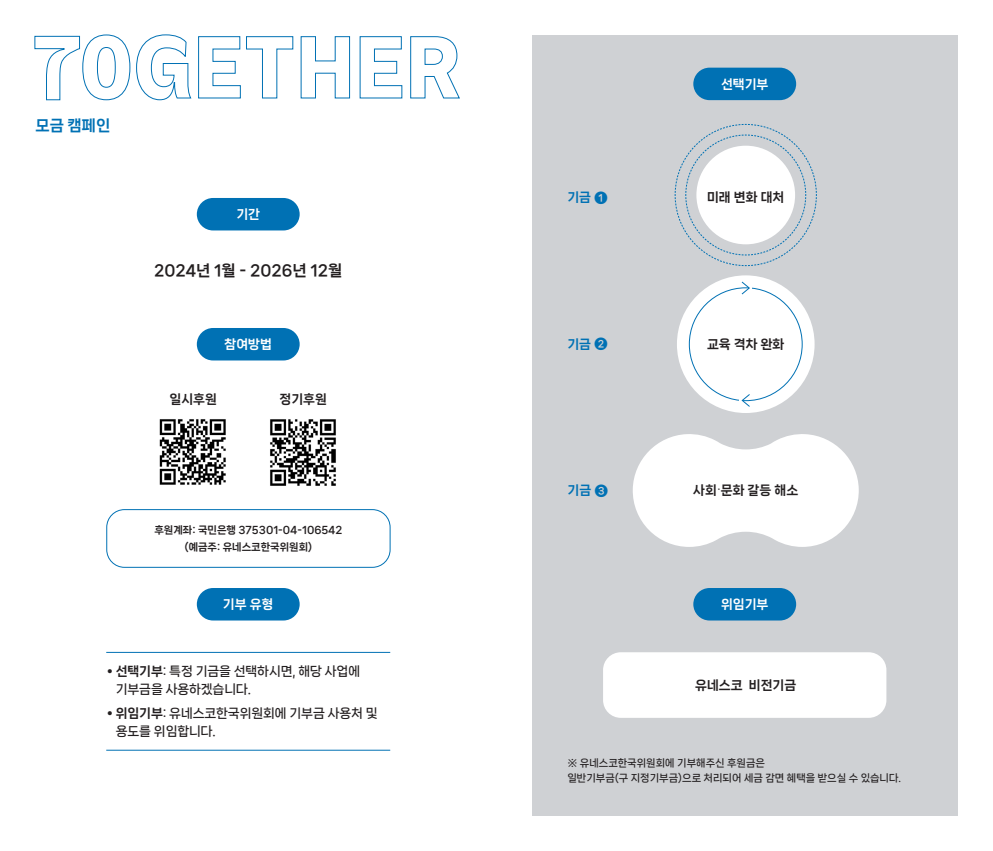
<style>
.page{position:relative;width:993px;height:851px;background:#fff}
.page>*{position:absolute;margin:0;border:0;box-sizing:border-box;transform-origin:0 0}
.캡션{font:15px "Nanum Square Neo d Eb";color:#231f20}
.대제목1{font:15px "Nanum Square Neo d Eb";color:#0071b4}
.본문{font:12.5px/17.5px "Nanum Square Neo c Bd";letter-spacing:-.01em;color:#231f20}
.본문2{font:12.5px "Nanum Square Neo d Eb";color:#231f20}
.소제목{font:12.5px "Nanum Square Neo d Eb";color:#fff}
.본문2-2{font:12.5px "Nanum Square Neo d Eb";color:#0071b4}
.본문2-3{font:10px "Nanum Square Neo c Bd";color:#231f20}
.본문2-4{font:10px "Nanum Square Neo d Eb";color:#231f20}
.s1{font-family:"Nanum Square Neo d Eb"}
.s2{font-size:13.75px}
.s3{font-family:"Apple SD Gothic Neo"}
</style>
<div class="page">
<div style="left:531px;top:35px;width:425px;height:780px;background:#cfd1d4"></div>
<div style="left:603px;top:652px;width:283px;height:65px;background:#fff;border-radius:18px"></div>
<div style="left:676px;top:275px;width:138px;height:138px;background:#fff;border-radius:50%"></div>
<svg style="left:741px;top:394px;width:9px;height:13px"></svg>
<svg style="left:740px;top:281px;width:10px;height:14px"></svg>
<div style="left:106px;top:509px;width:284px;height:58px;border:1px solid #0071b4;border-radius:18px"></div>
<svg style="left:632px;top:434px;width:227px;height:113px"></svg>
<img style="left:159px;top:419px;width:67px;height:66px">
<img style="left:270px;top:419px;width:66px;height:67px">
<svg style="left:136px;top:34px;width:55px;height:66px"></svg>
<svg style="left:198px;top:36px;width:95px;height:63px"></svg>
<svg style="left:300px;top:36px;width:50px;height:63px"></svg>
<svg style="left:359px;top:36px;width:43px;height:63px"></svg>
<svg style="left:410px;top:36px;width:50px;height:63px"></svg>
<svg style="left:34px;top:34px;width:96px;height:66px"></svg>
<div style="left:197px;top:198px;width:102px;height:32px;background:#0071b4;border-radius:16px"></div>
<div style="left:693px;top:68px;width:102px;height:32px;background:#0071b4;border-radius:16px"></div>
<div style="left:693px;top:588px;width:102px;height:32px;background:#0071b4;border-radius:16px"></div>
<div style="left:197px;top:328px;width:102px;height:32px;background:#0071b4;border-radius:16px"></div>
<div style="left:197px;top:588px;width:102px;height:32px;background:#0071b4;border-radius:16px"></div>
<hr style="left:106px;top:652px;width:284px;height:1px;background:#0071b4">
<hr style="left:106px;top:749px;width:284px;height:1px;background:#0071b4">
<svg style="left:674px;top:124px;width:142px;height:142px"></svg>
<div style="left:696px;top:146px;width:98px;height:98px;background:#fff;border-radius:50%"></div>
<p class="대제목1" style="left:35px;top:117px;width:76px">모금 캠페인</p>
<p class="소제목" style="left:236px;top:207px;width:25px">기간</p>
<p class="캡션" style="left:154px;top:262px;width:190px">2024년 1월 - 2026년 12월</p>
<p class="소제목" style="left:224px;top:337px;width:49px">참여방법</p>
<p class="본문2" style="left:169px;top:393px;width:49px">일시후원</p>
<p class="본문2" style="left:279px;top:392px;width:49px">정기후원</p>
<p class="본문2-4" style="left:154px;top:524px;width:189px">후원계좌: 국민은행 375301-04-106542</p>
<p class="본문2-4" style="left:184px;top:541px;width:129px">(예금주: 유네스코한국위원회)</p>
<p class="소제목" style="left:223px;top:597px;width:52px">기부 유형</p>
<p class="본문" style="left:116px;top:663px;width:246px;text-indent:-9px">• <span class="s1">선택기부</span>: 특정 기금을 선택하시면, 해당 사업에 기부금을 사용하겠습니다.</p>
<p class="본문" style="left:116px;top:705px;width:263px;text-indent:-9px">• <span class="s1">위임기부</span>: 유네스코한국위원회에 기부금 사용처 및 용도를 위임합니다.</p>
<p class="소제목" style="left:720px;top:77px;width:49px">선택기부</p>
<p class="본문2-2" style="left:567px;top:191px;width:42px">기금 <span class="s2">❶</span></p>
<p class="본문2" style="left:706px;top:190px;width:79px">미래 변화 대처</p>
<p class="본문2-2" style="left:567px;top:337px;width:42px">기금 <span class="s2">❷</span></p>
<p class="본문2" style="left:706px;top:337px;width:79px">교육 격차 완화</p>
<p class="본문2-2" style="left:567px;top:483px;width:42px">기금 <span class="s2">❸</span></p>
<p class="본문2" style="left:693px;top:483px;width:106px">사회<span class="s3">・</span>문화 갈등 해소</p>
<p class="소제목" style="left:720px;top:597px;width:49px">위임기부</p>
<p class="본문2" style="left:695px;top:678px;width:102px">유네스코 비전기금</p>
<p class="본문2-3" style="left:567px;top:757px;width:199px">※ 유네스코한국위원회에 기부해주신 후원금은</p>
<p class="본문2-3" style="left:567px;top:772px;width:335px">일반기부금(구 지정기부금)으로 처리되어 세금 감면 혜택을 받으실 수 있습니다.</p>
</div>
